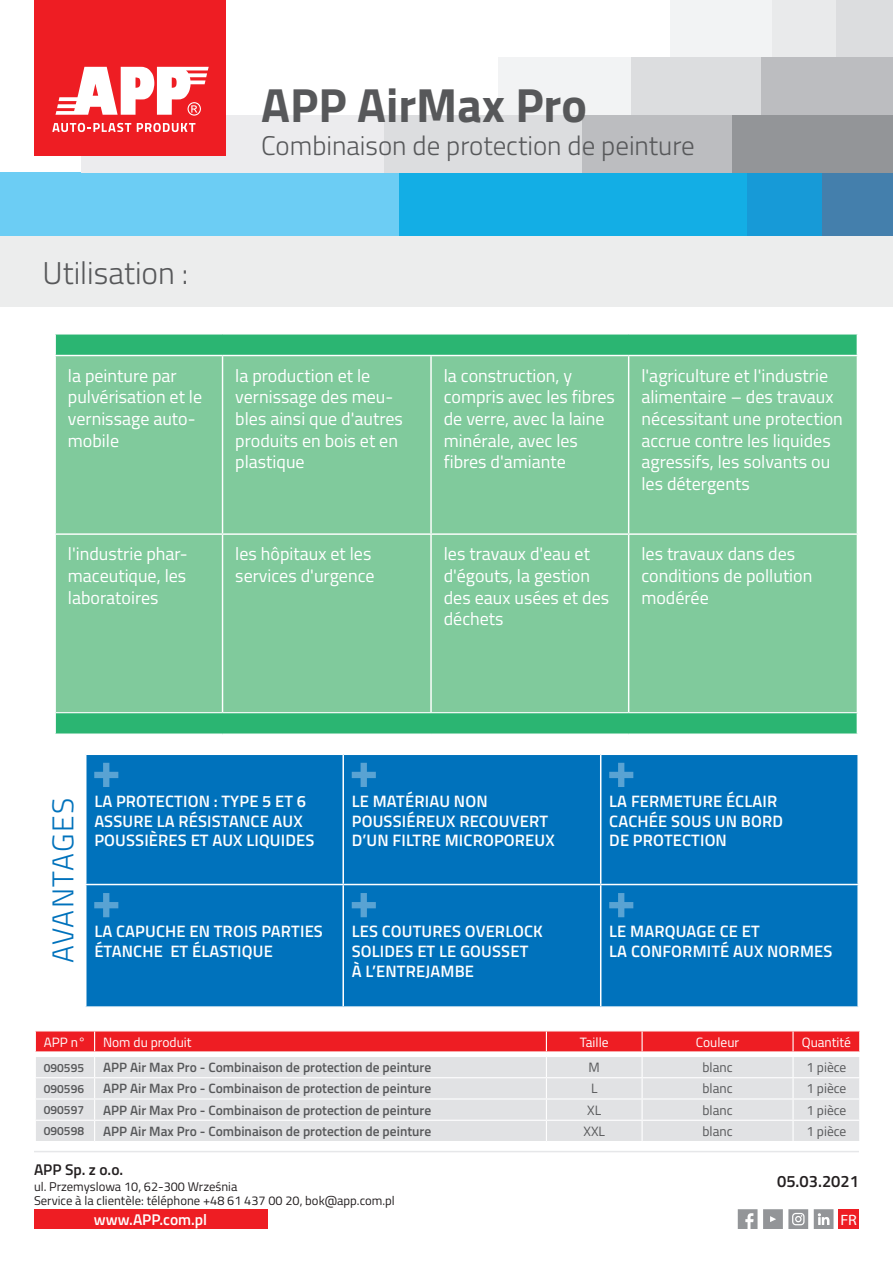
<style>
.page{position:relative;width:893px;height:1263px;background:#fff}
.page>*{position:absolute;margin:0;border:0;box-sizing:border-box;transform-origin:0 0}
.t1{font:700 48px "Titillium";color:#57585a}
.t2{font:300 31.5px "Titillium";color:#57585a}
.t3{font:300 30px "Titillium";letter-spacing:.035em;color:#0072bc}
.t4{font:300 27px "Titillium";color:#57585a}
.t5{font:18px/21.6px "Titillium";color:#fff}
.t6{font:600 16.5px/19.8px "Titillium";letter-spacing:.01em;color:#fff}
.t7{font:600 16.5px "Titillium";color:#231f20}
.t8{font:600 15.45px "Titillium";color:#fff}
.t9{font:600 15.45px "Titillium";color:#231f20}
.t10{font:semi-expanded 15px "Myriad Pro";color:#fff}
.t11{font:600 13.5px "Titillium";color:#57585a}
.t12{font:13.5px "Titillium";color:#57585a}
.t13{font:13.5px "Titillium";color:#fff}
.t14{font:12.75px/14.1px "Titillium";color:#231f20}
.t15{font:600 12px "Titillium";color:#57585a}
</style>
<div class="page">
<div style="left:727px;top:172px;width:97px;height:64px;background:#179ad7"></div>
<div style="left:398px;top:172px;width:348px;height:64px;background:#13aee5"></div>
<div style="left:0;top:172px;width:399px;height:64px;background:#6ccdf4"></div>
<div style="left:830px;top:0;width:63px;height:57px;background:#dcdddf"></div>
<div style="left:746px;top:0;width:90px;height:57px;background:#e9eaeb"></div>
<div style="left:670px;top:0;width:101px;height:57px;background:#f2f3f4"></div>
<div style="left:761px;top:57px;width:132px;height:58px;background:#bcbdc0"></div>
<div style="left:629px;top:57px;width:132px;height:58px;background:#dcdddf"></div>
<div style="left:499px;top:57px;width:132px;height:58px;background:#f2f3f4"></div>
<div style="left:822px;top:172px;width:71px;height:64px;background:#447fac"></div>
<div style="left:732px;top:115px;width:161px;height:57px;background:#939598"></div>
<div style="left:383px;top:115px;width:205px;height:57px;background:#dcdddf"></div>
<div style="left:81px;top:115px;width:302px;height:57px;background:#ececee"></div>
<div style="left:583px;top:115px;width:149px;height:57px;background:#bcbdc0"></div>
<div style="left:35px;top:0;width:191px;height:156px;background:#ee1d23"></div>
<svg style="left:52px;top:123px;width:79px;height:9px"></svg>
<svg style="left:137px;top:123px;width:58px;height:9px"></svg>
<svg style="left:55px;top:67px;width:154px;height:49px"></svg>
<hr style="left:34px;top:1151px;width:825px;height:1px;background:#e6e7e9">
<svg style="left:738px;top:1209px;width:19px;height:20px"></svg>
<svg style="left:763px;top:1209px;width:45px;height:20px"></svg>
<svg style="left:814px;top:1209px;width:19px;height:20px"></svg>
<div style="left:838px;top:1209px;width:21px;height:20px;background:#ee1d23"></div>
<div style="left:34px;top:1209px;width:233px;height:20px;background:#ee1d23"></div>
<div style="left:0;top:236px;width:893px;height:71px;background:#eceded"></div>
<svg style="left:35px;top:1031px;width:825px;height:110px;background:#e6c1c4"></svg>
<div style="left:86px;top:755px;width:771px;height:251px;background:#0072bc"></div>
<hr style="left:342px;top:755px;width:2px;height:129px;background:#fff">
<hr style="left:600px;top:755px;width:1px;height:129px;background:#fff">
<hr style="left:85px;top:884px;width:258px;height:1px;background:#fff">
<hr style="left:343px;top:884px;width:258px;height:1px;background:#fff">
<hr style="left:342px;top:885px;width:2px;height:121px;background:#fff">
<hr style="left:601px;top:884px;width:258px;height:1px;background:#fff">
<hr style="left:600px;top:885px;width:1px;height:121px;background:#fff">
<svg style="left:94px;top:763px;width:24px;height:24px"></svg>
<svg style="left:352px;top:763px;width:24px;height:24px"></svg>
<svg style="left:609px;top:763px;width:24px;height:24px"></svg>
<svg style="left:94px;top:893px;width:24px;height:24px"></svg>
<svg style="left:352px;top:893px;width:24px;height:24px"></svg>
<svg style="left:609px;top:893px;width:24px;height:24px"></svg>
<svg style="left:56px;top:334px;width:801px;height:399px;background:#30b675"></svg>
<div style="left:56px;top:356px;width:801px;height:356px;background:#80ca9c"></div>
<hr style="left:54px;top:355px;width:169px;height:1px;background:#fff">
<hr style="left:223px;top:355px;width:208px;height:1px;background:#fff">
<hr style="left:431px;top:355px;width:198px;height:1px;background:#fff">
<hr style="left:629px;top:355px;width:229px;height:1px;background:#fff">
<hr style="left:222px;top:356px;width:1px;height:177px;background:#fff">
<hr style="left:54px;top:533px;width:169px;height:2px;background:#fff">
<hr style="left:430px;top:356px;width:2px;height:177px;background:#fff">
<hr style="left:223px;top:533px;width:208px;height:2px;background:#fff">
<hr style="left:628px;top:356px;width:1px;height:177px;background:#fff">
<hr style="left:431px;top:533px;width:198px;height:2px;background:#fff">
<hr style="left:629px;top:533px;width:229px;height:2px;background:#fff">
<hr style="left:222px;top:535px;width:1px;height:177px;background:#fff">
<hr style="left:430px;top:535px;width:2px;height:177px;background:#fff">
<hr style="left:628px;top:535px;width:1px;height:177px;background:#fff">
<hr style="left:56px;top:712px;width:167px;height:1px;background:#fff">
<hr style="left:223px;top:712px;width:208px;height:1px;background:#fff">
<hr style="left:431px;top:712px;width:198px;height:1px;background:#fff">
<hr style="left:629px;top:712px;width:229px;height:1px;background:#fff">
<p class="t1" style="left:261px;top:68px;width:327px">APP AirMax Pro</p>
<p class="t2" style="left:43px;top:250px;width:147px">Utilisation :</p>
<p class="t4" style="left:261px;top:126px;width:435px">Combinaison de protection de peinture</p>
<p class="t5" style="left:68px;top:364px;width:136px">la peinture par pulvérisation et le vernissage auto&shy;mobile</p>
<p class="t5" style="left:235px;top:364px;width:169px">la production et le vernissage des meu&shy;bles ainsi que d'autres produits en bois et en plastique</p>
<p class="t5" style="left:444px;top:364px;width:173px">la construction, y compris avec les fibres de verre, avec la laine minérale, avec les fibres d'amiante</p>
<p class="t5" style="left:641px;top:364px;width:203px">l'agriculture et l'industrie alimentaire – des travaux nécessitant une protection accrue contre les liquides agressifs, les solvants ou les détergents</p>
<p class="t5" style="left:68px;top:542px;width:121px;text-align:justify">l'industrie phar&shy;maceutique, les laboratoires</p>
<p class="t5" style="left:235px;top:542px;width:141px">les hôpitaux et les services d'urgence</p>
<p class="t5" style="left:444px;top:542px;width:167px">les travaux d'eau et d'égouts, la gestion des eaux usées et des déchets</p>
<p class="t5" style="left:641px;top:542px;width:172px">les travaux dans des conditions de pollution modérée</p>
<p class="t3" style="left:41px;top:963px;width:167px;rotate:-90deg">AVANTAGES</p>
<p class="t6" style="left:94px;top:790px;width:222px">LA PROTECTION : TYPE 5 ET 6<br>ASSURE LA RÉSISTANCE AUX<br>POUSSIÈRES ET AUX LIQUIDES</p>
<p class="t6" style="left:352px;top:790px;width:204px">LE MATÉRIAU NON<br>POUSSIÉREUX RECOUVERT<br>D’UN FILTRE MICROPOREUX</p>
<p class="t6" style="left:609px;top:790px;width:175px">LA FERMETURE ÉCLAIR<br>CACHÉE SOUS UN BORD<br>DE PROTECTION</p>
<p class="t6" style="left:94px;top:920px;width:230px">LA CAPUCHE EN TROIS PARTIES<br>ÉTANCHE ET ÉLASTIQUE</p>
<p class="t6" style="left:352px;top:920px;width:193px">LES COUTURES OVERLOCK<br>SOLIDES ET LE GOUSSET<br>À L’ENTREJAMBE</p>
<p class="t6" style="left:609px;top:920px;width:225px">LE MARQUAGE CE ET<br>LA CONFORMITÉ AUX NORMES</p>
<p class="t13" style="left:44px;top:1032px;width:43px">APP n°</p>
<p class="t13" style="left:103px;top:1032px;width:90px">Nom du produit</p>
<p class="t13" style="left:580px;top:1032px;width:30px">Taille</p>
<p class="t13" style="left:696px;top:1032px;width:45px">Couleur</p>
<p class="t13" style="left:802px;top:1032px;width:51px">Quantité</p>
<p class="t15" style="left:44px;top:1058px;width:42px">090595</p>
<p class="t11" style="left:103px;top:1057px;width:330px">APP Air Max Pro - Combinaison de protection de peinture</p>
<p class="t12" style="left:589px;top:1057px;width:13px">M</p>
<p class="t12" style="left:702px;top:1057px;width:32px">blanc</p>
<p class="t12" style="left:806px;top:1057px;width:42px">1 pièce</p>
<p class="t15" style="left:44px;top:1080px;width:42px">090596</p>
<p class="t11" style="left:103px;top:1078px;width:330px">APP Air Max Pro - Combinaison de protection de peinture</p>
<p class="t12" style="left:591px;top:1079px;width:8px">L</p>
<p class="t12" style="left:702px;top:1079px;width:32px">blanc</p>
<p class="t12" style="left:806px;top:1079px;width:42px">1 pièce</p>
<p class="t15" style="left:44px;top:1101px;width:42px">090597</p>
<p class="t11" style="left:103px;top:1100px;width:330px">APP Air Max Pro - Combinaison de protection de peinture</p>
<p class="t12" style="left:587px;top:1100px;width:15px">XL</p>
<p class="t12" style="left:702px;top:1100px;width:32px">blanc</p>
<p class="t12" style="left:806px;top:1100px;width:42px">1 pièce</p>
<p class="t15" style="left:44px;top:1122px;width:42px">090598</p>
<p class="t11" style="left:103px;top:1121px;width:330px">APP Air Max Pro - Combinaison de protection de peinture</p>
<p class="t12" style="left:583px;top:1121px;width:23px">XXL</p>
<p class="t12" style="left:702px;top:1121px;width:32px">blanc</p>
<p class="t12" style="left:806px;top:1121px;width:42px">1 pièce</p>
<p class="t9" style="left:34px;top:1158px;width:91px">APP Sp. z o.o.</p>
<p class="t14" style="left:34px;top:1179px;width:362px">ul. Przemyslowa 10, 62-300 Września<br>Service à la clientèle: téléphone +48 61 437 00 20, bok@app.com.pl</p>
<p class="t8" style="left:94px;top:1208px;width:115px">www.APP.com.pl</p>
<p class="t7" style="left:777px;top:1169px;width:83px">05.03.2021</p>
<p class="t10" style="left:840px;top:1210px;width:18px">FR</p>
</div>
